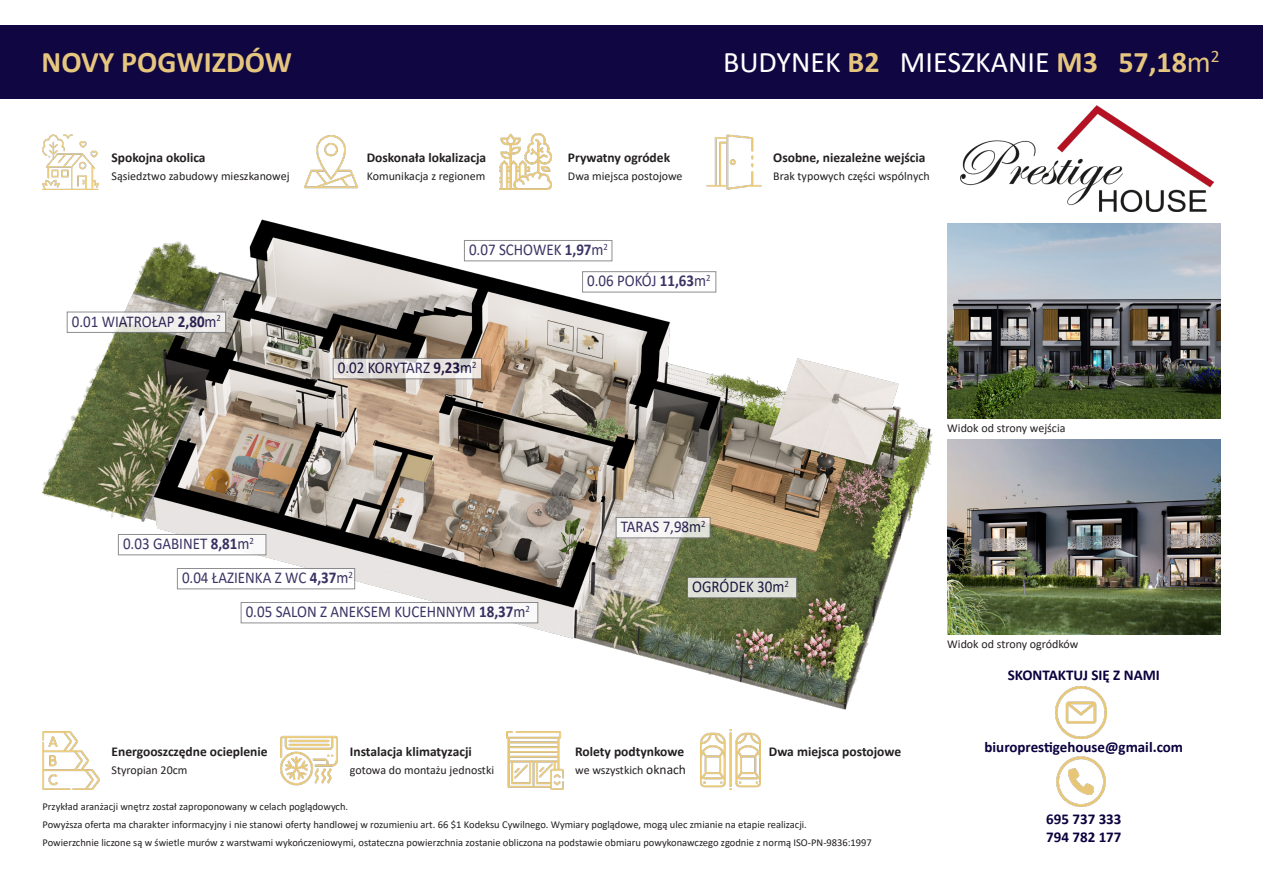
<style>
.page{position:relative;width:1263px;height:893px;background:#fff}
.page>*{position:absolute;margin:0;border:0;box-sizing:border-box;transform-origin:0 0}
.t1{font:30px "Calibri";color:#fff}
.t2{font:700 30px "Calibri";color:#e6c67f}
.t3{font:16.5px "Calibri";color:#0a003e;scale:.91 1}
.t4{font:700 15px "Calibri";color:#0a003e}
.t5{font:700 13.5px "Calibri";color:#231f20}
.t6{font:12px "Calibri";color:#231f20}
.t7{font:10.5px "Calibri";color:#231f20}
.s1{font-weight:700;color:#e6c67f}
.s2{color:#e6c67f}
.s3{font-weight:700}
.s4{font-size:13.5px}
</style>
<div class="page">
<img style="left:43px;top:219px;width:890px;height:491px">
<img style="left:947px;top:223px;width:273px;height:196px">
<img style="left:947px;top:439px;width:273px;height:196px">
<div style="left:0;top:26px;width:1263px;height:73px;background:#0a003e"></div>
<img style="left:960px;top:106px;width:254px;height:106px">
<img style="left:304px;top:135px;width:54px;height:54px">
<img style="left:43px;top:134px;width:56px;height:56px">
<img style="left:500px;top:133px;width:52px;height:57px">
<img style="left:706px;top:134px;width:56px;height:56px">
<img style="left:1055px;top:687px;width:52px;height:51px">
<img style="left:1056px;top:756px;width:50px;height:51px">
<img style="left:281px;top:735px;width:57px;height:51px">
<img style="left:506px;top:732px;width:57px;height:57px">
<img style="left:43px;top:732px;width:57px;height:57px">
<img style="left:700px;top:729px;width:60px;height:60px">
<div style="left:241px;top:602px;width:297px;height:21px;background:#fff"></div>
<div style="left:241px;top:602px;width:297px;height:21px;border:1px solid #717275"></div>
<svg style="left:69px;top:314px;width:155px;height:17px;fill:#f3f2f0"></svg>
<div style="left:67px;top:312px;width:159px;height:21px;border:1px solid #717275"></div>
<svg style="left:335px;top:360px;width:145px;height:17px"></svg>
<div style="left:333px;top:358px;width:149px;height:21px;border:1px solid #717275"></div>
<div style="left:118px;top:534px;width:148px;height:21px;background:#fff"></div>
<div style="left:118px;top:534px;width:148px;height:21px;border:1px solid #717275"></div>
<div style="left:687px;top:577px;width:110px;height:21px;background:#dfe1d8"></div>
<div style="left:687px;top:577px;width:110px;height:21px;border:1px solid #717275"></div>
<svg style="left:618px;top:519px;width:90px;height:17px;fill:#f6f5f4"></svg>
<div style="left:616px;top:517px;width:94px;height:21px;border:1px solid #717275"></div>
<div style="left:177px;top:568px;width:178px;height:21px;background:#fff"></div>
<div style="left:177px;top:568px;width:178px;height:21px;border:1px solid #717275"></div>
<div style="left:582px;top:272px;width:134px;height:20px;background:#fff"></div>
<div style="left:582px;top:271px;width:134px;height:21px;border:1px solid #717275"></div>
<div style="left:464px;top:240px;width:148px;height:21px;background:#fff"></div>
<div style="left:464px;top:240px;width:148px;height:21px;border:1px solid #717275"></div>
<p class="t2" style="left:42px;top:41px;width:252px">NOVY POGWIZDÓW</p>
<p class="t1" style="left:723px;top:42px;width:498px">BUDYNEK <span class="s1">B2</span> MIESZKANIE <span class="s1">M3 57,18</span><span class="s2">m</span><sup>2</sup></p>
<p class="t5" style="left:111px;top:148px;width:96px">Spokojna okolica</p>
<p class="t6" style="left:111px;top:168px;width:180px">Sąsiedztwo zabudowy mieszkanowej</p>
<h2 class="t3" style="left:72px;top:310px;width:165px">0.01 WIATROŁAP <span class="s3">2,80</span>m<sup>2</sup></h2>
<p class="t5" style="left:367px;top:148px;width:121px">Doskonała lokalizacja</p>
<p class="t6" style="left:367px;top:168px;width:120px">Komunikacja z regionem</p>
<p class="t5" style="left:568px;top:148px;width:104px">Prywatny ogródek</p>
<p class="t6" style="left:568px;top:168px;width:116px">Dwa miejsca postojowe</p>
<h2 class="t3" style="left:469px;top:238px;width:154px">0.07 SCHOWEK <span class="s3">1,97</span>m<sup>2</sup></h2>
<h2 class="t3" style="left:338px;top:356px;width:154px">0.02 KORYTARZ <span class="s3">9,23</span>m<sup>2</sup></h2>
<h2 class="t3" style="left:587px;top:269px;width:137px">0.06 POKÓJ <span class="s3">11,63</span>m<sup>2</sup></h2>
<p class="t5" style="left:773px;top:148px;width:154px">Osobne, niezależne wejścia</p>
<p class="t6" style="left:773px;top:168px;width:158px">Brak typowych części wspólnych</p>
<p class="t6" style="left:947px;top:420px;width:120px">Widok od strony wejścia</p>
<h2 class="t3" style="left:123px;top:532px;width:145px">0.03 GABINET <span class="s3">8,81</span>m<sup>2</sup></h2>
<h2 class="t3" style="left:182px;top:566px;width:189px">0.04 ŁAZIENKA Z WC <span class="s3">4,37</span>m<sup>2</sup></h2>
<h2 class="t3" style="left:246px;top:600px;width:314px">0.05 SALON Z ANEKSEM KUCEHNNYM <span class="s3">18,37</span>m<sup>2</sup></h2>
<h2 class="t3" style="left:621px;top:515px;width:95px">TARAS 7,98m<sup>2</sup></h2>
<h2 class="t3" style="left:692px;top:575px;width:108px">OGRÓDEK 30m<sup>2</sup></h2>
<p class="t5" style="left:112px;top:742px;width:158px">Energooszczędne ocieplenie</p>
<p class="t6" style="left:112px;top:762px;width:77px">Styropian 20cm</p>
<p class="t5" style="left:350px;top:742px;width:123px">Instalacja klimatyzacji</p>
<p class="t6" style="left:350px;top:762px;width:146px">gotowa do montażu jednostki</p>
<p class="t5" style="left:575px;top:742px;width:110px">Rolety podtynkowe</p>
<p class="t6" style="left:575px;top:762px;width:112px">we wszystkich <span class="s4">oknach</span></p>
<p class="t5" style="left:769px;top:742px;width:134px">Dwa miejsca postojowe</p>
<p class="t7" style="left:43px;top:799px;width:307px">Przykład aranżacji wnętrz został zaproponowany w celach poglądowych.</p>
<p class="t7" style="left:43px;top:817px;width:766px">Powyższa oferta ma charakter informacyjny i nie stanowi oferty handlowej w rozumieniu art. 66 $1 Kodeksu Cywilnego. Wymiary poglądowe, mogą ulec zmianie na etapie realizacji.</p>
<p class="t7" style="left:43px;top:835px;width:831px">Powierzchnie liczone są w świetle murów z warstwami wykończeniowymi, ostateczna powierzchnia zostanie obliczona na podstawie obmiaru powykonawczego zgodnie z normą ISO-PN-9836:1997</p>
<p class="t6" style="left:947px;top:636px;width:133px">Widok od strony ogródków</p>
<p class="t4" style="left:1008px;top:664px;width:153px">SKONTAKTUJ SIĘ Z NAMI</p>
<p class="t4" style="left:984px;top:736px;width:200px">biuroprestigehouse@gmail.com</p>
<p class="t4" style="left:1046px;top:808px;width:77px">695 737 333</p>
<p class="t4" style="left:1046px;top:826px;width:77px">794 782 177</p>
</div>
